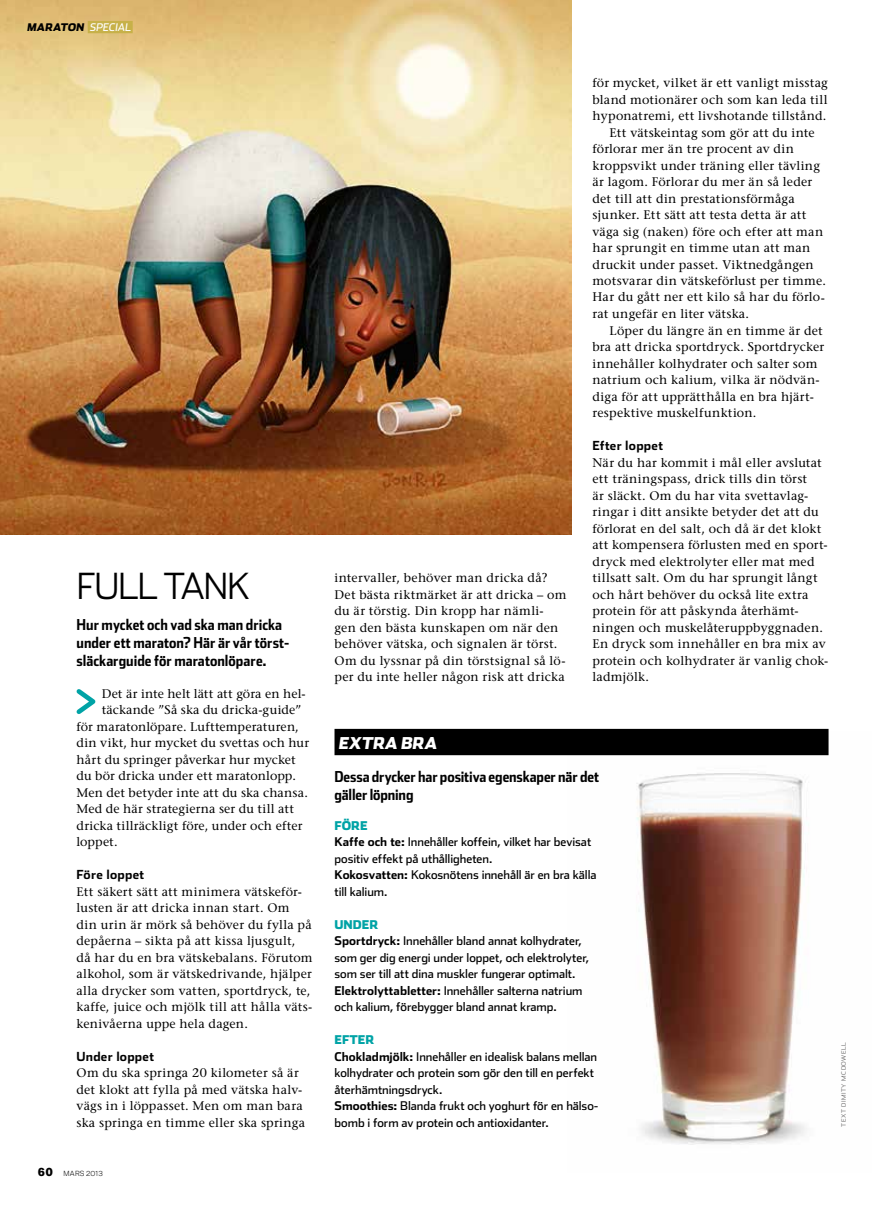
<style>
.page{position:relative;width:893px;height:1212px;background:#fff}
.page>*{position:absolute;margin:0;border:0;box-sizing:border-box;transform-origin:0 0}
.t1{font:300 36.15px "Stainless";letter-spacing:-.03em;color:#000}
.t2{font:900 16.2px "Stainless";color:#fff}
.t3{font:700 15px/18px "Stainless Cond";color:#000}
.t4{font:12.45px/16.5px "Stone Serif";letter-spacing:.02em;color:#000}
.t5{font:700 12.45px "Stainless";letter-spacing:.02em;color:#000}
.t6{font:12px/16.5px "Stainless";letter-spacing:-.005em;color:#000}
.t7{font:900 10.5px "Stainless";color:#000}
.t8{font:7.5px "General C50";letter-spacing:.02em;color:#000}
.t9{font:300 6px "Stainless";letter-spacing:.07em;color:#646363;scale:1.1 1}
.s1{font-weight:400;color:#fff}
.s2{font-family:"General G40";font-size:12px}
.s3{font-weight:900;color:#00a3a6}
.s4{font-weight:700}
</style>
<div class="page">
<img style="left:568px;top:755px;width:261px;height:390px">
<img style="left:0;top:0;width:571px;height:534px">
<div style="left:335px;top:729px;width:494px;height:26px;background:#000"></div>
<svg style="left:76px;top:689px;width:20px;height:25px"></svg>
<div style="left:88px;top:21px;width:45px;height:12px;background:#c7b149"></div>
<p class="t7" style="left:27px;top:21px;width:107px">MARATON <span class="s1">SPECIAL</span></p>
<h1 class="t1" style="left:77px;top:565px;width:175px">FULL TANK</h1>
<p class="t3" style="left:77px;top:616px;width:214px">Hur mycket och vad ska man dricka under ett maraton? Här är vår törst&shy;släckarguide för maratonlöpare.</p>
<p class="t4" style="left:102px;top:685px;width:206px">Det är inte helt lätt att göra en hel-</p>
<p class="t4" style="left:102px;top:701px;width:201px">täckande ”Så ska du dricka-guide”</p>
<p class="t4" style="left:77px;top:718px;width:224px">för maratonlöpare. Lufttemperaturen,</p>
<p class="t4" style="left:77px;top:734px;width:234px">din vikt, hur mycket du svettas och hur</p>
<p class="t4" style="left:77px;top:751px;width:221px">hårt du springer påverkar hur mycket</p>
<p class="t4" style="left:77px;top:767px;width:221px">du bör dricka under ett maratonlopp.</p>
<p class="t4" style="left:77px;top:784px;width:233px">Men det betyder inte att du ska chansa.</p>
<p class="t4" style="left:77px;top:800px;width:219px">Med de här strategierna ser du till att</p>
<p class="t4" style="left:77px;top:817px;width:227px">dricka tillräckligt före, under och efter</p>
<p class="t4" style="left:77px;top:833px;width:43px">loppet.</p>
<p class="t5" style="left:77px;top:867px;width:69px">Före loppet</p>
<p class="t4" style="left:77px;top:883px;width:238px">Ett säkert sätt att minimera vätskeför&shy;lusten är att dricka innan start. Om din urin är mörk så behöver du fylla på depåerna – sikta på att kissa ljusgult,<br>då har du en bra vätskebalans. Förutom alkohol, som är vätskedrivande, hjälper alla drycker som vatten, sportdryck, te, kaffe, juice och mjölk till att hålla väts&shy;kenivåerna uppe hela dagen.</p>
<p class="t5" style="left:77px;top:1048px;width:79px">Under loppet</p>
<p class="t4" style="left:77px;top:1064px;width:230px">Om du ska springa 20 kilometer så är det klokt att fylla på med vätska halv&shy;vägs in i löppasset. Men om man bara ska springa en timme eller ska springa</p>
<p class="t8" style="left:38px;top:1169px;width:66px"><span class="s2">60</span> MARS 2013</p>
<p class="t4" style="left:334px;top:569px;width:234px">intervaller, behöver man dricka då?<br>Det bästa riktmärket är att dricka – om du är törstig. Din kropp har nämli&shy;gen den bästa kunskapen om när den behöver vätska, och signalen är törst.<br>Om du lyssnar på din törstsignal så lö&shy;per du inte heller någon risk att dricka</p>
<p class="t4" style="left:592px;top:74px;width:237px">för mycket, vilket är ett vanligt misstag</p>
<p class="t4" style="left:592px;top:91px;width:237px">bland motionärer och som kan leda till</p>
<p class="t4" style="left:592px;top:107px;width:235px">hyponatremi, ett livshotande tillstånd.</p>
<p class="t4" style="left:609px;top:124px;width:207px">Ett vätskeintag som gör att du inte</p>
<p class="t4" style="left:592px;top:140px;width:203px">förlorar mer än tre procent av din</p>
<p class="t4" style="left:592px;top:157px;width:229px">kroppsvikt under träning eller tävling</p>
<p class="t4" style="left:592px;top:173px;width:221px">är lagom. Förlorar du mer än så leder</p>
<p class="t4" style="left:592px;top:190px;width:204px">det till att din prestationsförmåga</p>
<p class="t4" style="left:592px;top:206px;width:216px">sjunker. Ett sätt att testa detta är att</p>
<p class="t4" style="left:592px;top:223px;width:232px">väga sig (naken) före och efter att man</p>
<p class="t4" style="left:592px;top:239px;width:220px">har sprungit en timme utan att man</p>
<p class="t4" style="left:592px;top:256px;width:223px">druckit under passet. Viktnedgången</p>
<p class="t4" style="left:592px;top:272px;width:235px">motsvarar din vätskeförlust per timme.</p>
<p class="t4" style="left:592px;top:289px;width:234px">Har du gått ner ett kilo så har du förlo-</p>
<p class="t4" style="left:592px;top:305px;width:158px">rat ungefär en liter vätska.</p>
<p class="t4" style="left:609px;top:322px;width:215px">Löper du längre än en timme är det</p>
<p class="t4" style="left:592px;top:338px;width:233px">bra att dricka sportdryck. Sportdrycker</p>
<p class="t4" style="left:592px;top:355px;width:227px">innehåller kolhydrater och salter som</p>
<p class="t4" style="left:592px;top:371px;width:229px">natrium och kalium, vilka är nödvän-</p>
<p class="t4" style="left:592px;top:388px;width:223px">diga för att upprätthålla en bra hjärt-</p>
<p class="t4" style="left:592px;top:404px;width:165px">respektive muskelfunktion.</p>
<p class="t5" style="left:592px;top:438px;width:72px">Efter loppet</p>
<p class="t4" style="left:592px;top:454px;width:237px">När du har kommit i mål eller avslutat ett träningspass, drick tills din törst<br>är släckt. Om du har vita svettavlag&shy;ringar i ditt ansikte betyder det att du förlorat en del salt, och då är det klokt att kompensera förlusten med en sport&shy;dryck med elektrolyter eller mat med tillsatt salt. Om du har sprungit långt och hårt behöver du också lite extra protein för att påskynda återhämt&shy;ningen och muskelåteruppbyggnaden.<br>En dryck som innehåller en bra mix av protein och kolhydrater är vanlig chok&shy;ladmjölk.</p>
<h2 class="t2" style="left:338px;top:732px;width:103px">EXTRA BRA</h2>
<p class="t3" style="left:335px;top:767px;width:266px">Dessa drycker har positiva egenskaper när det gäller löpning</p>
<p class="t6" style="left:335px;top:817px;width:263px"><span class="s3">FÖRE<br></span><span class="s4">Kaffe och te:</span> Innehåller koffein, vilket har bevisat positiv effekt på uthålligheten.<br><span class="s4">Kokosvatten:</span> Kokosnötens innehåll är en bra källa till kalium.</p>
<p class="t6" style="left:335px;top:916px;width:256px"><span class="s3">UNDER<br></span><span class="s4">Sportdryck:</span> Innehåller bland annat kolhydrater, som ger dig energi under loppet, och elektrolyter, som ser till att dina muskler fungerar optimalt.<br><span class="s4">Elektrolyttabletter:</span> Innehåller salterna natrium och kalium, förebygger bland annat kramp.</p>
<p class="t6" style="left:335px;top:1031px;width:266px"><span class="s3">EFTER<br></span><span class="s4">Chokladmjölk:</span> Innehåller en idealisk balans mellan kolhydrater och protein som gör den till en perfekt återhämtningsdryck.<br><span class="s4">Smoothies:</span> Blanda frukt och yoghurt för en hälso&shy;bomb i form av protein och antioxidanter.</p>
<p class="t9" style="left:840px;top:1127px;width:78px;rotate:-90deg">TEXT DIMITY MCDOWELL</p>
</div>
